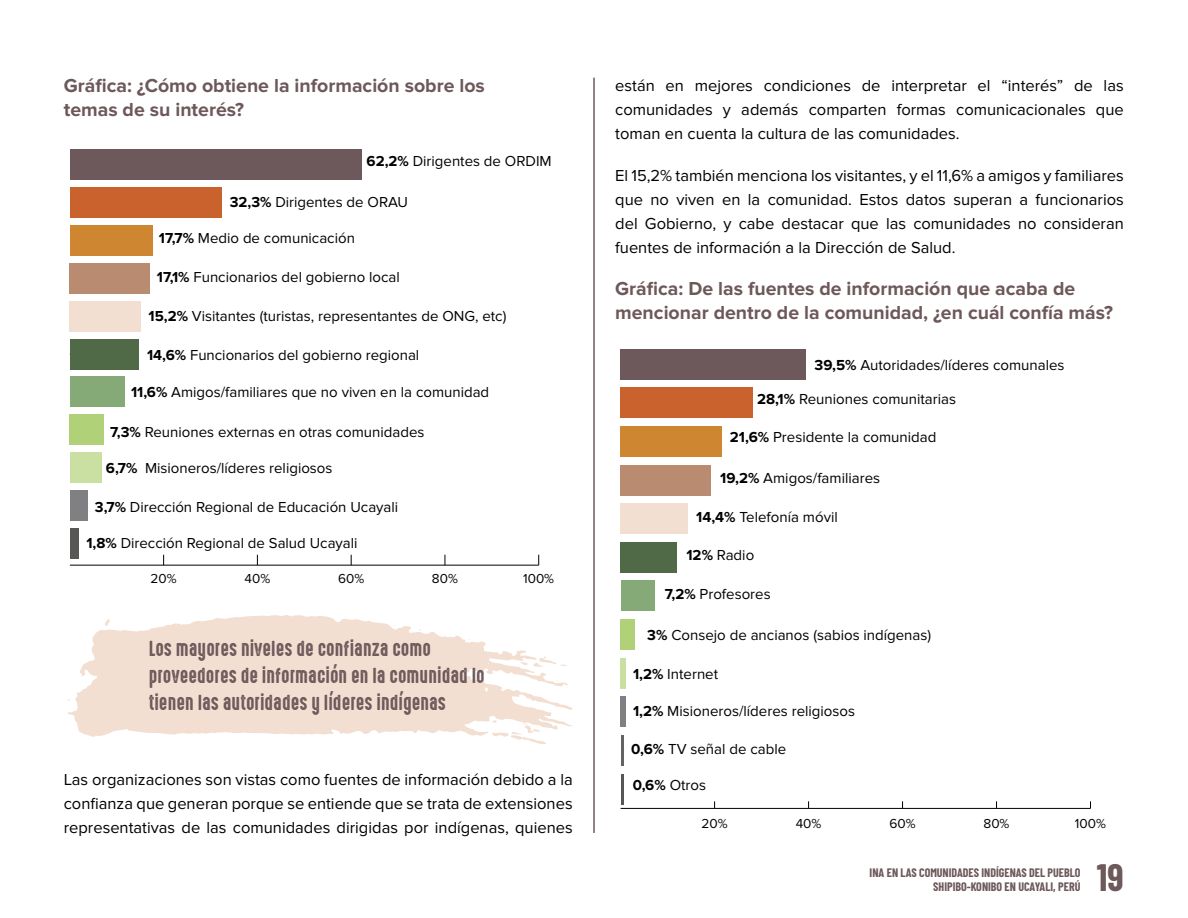
<style>
.page{position:relative;width:1188px;height:918px;background:#fff}
.page>*{position:absolute;margin:0;border:0;box-sizing:border-box;transform-origin:0 0}
.t1{font:700 37.2px "Barlow Condensed";color:#6d585a}
.t2{font:700 19.5px/24px "Proxima Nova";color:#6d585a}
.t3{font:19.5px/27px "High Voltage Rough";color:#6d585a}
.t4{font:16.5px/24px "Proxima Nova";color:#000;text-align:justify}
.t5{font:15px "Proxima Nova";color:#000}
.t6{font:13.5px "Proxima Nova";color:#000}
.t7{font:700 12px/13.5px "Barlow Condensed";color:#6d585a;text-align:right}
.s1{font-weight:700}
</style>
<div class="page">
<svg style="left:68px;top:615px;width:505px;height:122px;fill:#f3dfd2"></svg>
<svg style="left:105px;top:619px;width:5px;height:7px"></svg>
<svg style="left:520px;top:656px;width:47px;height:11px"></svg>
<svg style="left:488px;top:720px;width:58px;height:24px"></svg>
<hr style="left:621px;top:808px;width:470px;height:1px;background:#000">
<hr style="left:621px;top:774px;width:2px;height:31px;background:#575756">
<hr style="left:621px;top:735px;width:2px;height:31px;background:#636364">
<div style="left:621px;top:696px;width:5px;height:31px;background:#808082"></div>
<div style="left:621px;top:658px;width:5px;height:31px;background:#cadfa2"></div>
<div style="left:621px;top:619px;width:14px;height:31px;background:#b1d179"></div>
<div style="left:621px;top:581px;width:33px;height:30px;background:#85aa77"></div>
<div style="left:621px;top:542px;width:56px;height:31px;background:#506a47"></div>
<div style="left:621px;top:503px;width:67px;height:31px;background:#f3dfd1"></div>
<div style="left:621px;top:465px;width:90px;height:31px;background:#b98b70"></div>
<div style="left:621px;top:426px;width:101px;height:31px;background:#cf8631"></div>
<div style="left:621px;top:387px;width:132px;height:31px;background:#ca622e"></div>
<div style="left:621px;top:349px;width:185px;height:31px;background:#6d595b"></div>
<hr style="left:70px;top:565px;width:469px;height:1px;background:#000">
<div style="left:70px;top:528px;width:8px;height:30px;background:#575756"></div>
<div style="left:70px;top:490px;width:17px;height:31px;background:#808082"></div>
<div style="left:70px;top:452px;width:31px;height:31px;background:#cadfa2"></div>
<div style="left:70px;top:415px;width:34px;height:30px;background:#b1d179"></div>
<div style="left:70px;top:377px;width:54px;height:30px;background:#85aa77"></div>
<div style="left:70px;top:339px;width:68px;height:30px;background:#506a47"></div>
<div style="left:70px;top:301px;width:71px;height:30px;background:#f3dfd1"></div>
<div style="left:70px;top:263px;width:80px;height:30px;background:#b98b70"></div>
<div style="left:70px;top:225px;width:83px;height:31px;background:#cf8631"></div>
<div style="left:70px;top:188px;width:151px;height:30px;background:#ca622e"></div>
<div style="left:70px;top:150px;width:291px;height:30px;background:#6d595b"></div>
<hr style="left:593px;top:78px;width:2px;height:755px;background:#6d585a">
<h2 class="t2" style="left:64px;top:74px;width:423px">Gráfica: ¿Cómo obtiene la información sobre los temas de su interés?</h2>
<p class="t4" style="left:615px;top:73px;width:510px">están en mejores condiciones de interpretar el “interés” de las comunidades y además comparten formas comunicacionales que toman en cuenta la cultura de las comunidades.</p>
<p class="t4" style="left:615px;top:163px;width:510px">El 15,2% también menciona los visitantes, y el 11,6% a amigos y familiares que no viven en la comunidad. Estos datos superan a funcionarios del Gobierno, y cabe destacar que las comunidades no consideran fuentes de información a la Dirección de Salud.</p>
<h2 class="t2" style="left:615px;top:277px;width:499px">Gráfica: De las fuentes de información que acaba de mencionar dentro de la comunidad, ¿en cuál confía más?</h2>
<p class="t5" style="left:367px;top:153px;width:187px"><span class="s1">62,2%</span> Dirigentes de ORDIM</p>
<p class="t5" style="left:230px;top:194px;width:180px"><span class="s1">32,3%</span> Dirigentes de ORAU</p>
<p class="t5" style="left:159px;top:230px;width:198px"><span class="s1">17,7%</span> Medio de comunicación</p>
<p class="t5" style="left:157px;top:269px;width:245px"><span class="s1">17,1%</span> Funcionarios del gobierno local</p>
<p class="t5" style="left:149px;top:308px;width:359px"><span class="s1">15,2%</span> Visitantes (turistas, representantes de ONG, etc)</p>
<p class="t5" style="left:147px;top:346px;width:274px"><span class="s1">14,6%</span> Funcionarios del gobierno regional</p>
<p class="t5" style="left:815px;top:356px;width:252px"><span class="s1">39,5%</span> Autoridades/líderes comunales</p>
<p class="t5" style="left:757px;top:390px;width:200px"><span class="s1">28,1%</span> Reuniones comunitarias</p>
<p class="t5" style="left:730px;top:428px;width:208px"><span class="s1">21,6%</span> Presidente la comunidad</p>
<p class="t5" style="left:720px;top:470px;width:161px"><span class="s1">19,2%</span> Amigos/familiares</p>
<p class="t5" style="left:696px;top:509px;width:143px"><span class="s1">14,4%</span> Telefonía móvil</p>
<p class="t5" style="left:686px;top:547px;width:69px"><span class="s1">12%</span> Radio</p>
<p class="t5" style="left:665px;top:585px;width:107px"><span class="s1">7,2%</span> Profesores</p>
<p class="t5" style="left:647px;top:626px;width:285px"><span class="s1">3%</span> Consejo de ancianos (sabios indígenas)</p>
<p class="t5" style="left:633px;top:665px;width:87px"><span class="s1">1,2%</span> Internet</p>
<p class="t5" style="left:633px;top:703px;width:224px"><span class="s1">1,2%</span> Misioneros/líderes religiosos</p>
<p class="t5" style="left:631px;top:741px;width:157px"><span class="s1">0,6%</span> TV señal de cable</p>
<p class="t5" style="left:633px;top:777px;width:75px"><span class="s1">0,6%</span> Otros</p>
<p class="t5" style="left:131px;top:384px;width:360px"><span class="s1">11,6%</span> Amigos/familiares que no viven en la comunidad</p>
<p class="t5" style="left:110px;top:423px;width:316px"><span class="s1">7,3%</span> Reuniones externas en otras comunidades</p>
<p class="t5" style="left:106px;top:459px;width:228px"><span class="s1">6,7%</span> Misioneros/líderes religiosos</p>
<p class="t5" style="left:95px;top:499px;width:305px"><span class="s1">3,7%</span> Dirección Regional de Educación Ucayali</p>
<p class="t5" style="left:86px;top:534px;width:273px"><span class="s1">1,8%</span> Dirección Regional de Salud Ucayali</p>
<p class="t6" style="left:151px;top:570px;width:28px">20%</p>
<p class="t6" style="left:245px;top:570px;width:27px">40%</p>
<p class="t6" style="left:338px;top:570px;width:28px">60%</p>
<p class="t6" style="left:432px;top:570px;width:27px">80%</p>
<p class="t6" style="left:523px;top:570px;width:32px">100%</p>
<h2 class="t3" style="left:149px;top:634px;width:337px">Los mayores niveles de confianza como proveedores de información en la comunidad lo tienen las autoridades y líderes indígenas</h2>
<p class="t4" style="left:64px;top:767px;width:511px">Las organizaciones son vistas como fuentes de información debido a la confianza que generan porque se entiende que se trata de extensiones representativas de las comunidades dirigidas por indígenas, quienes</p>
<p class="t6" style="left:702px;top:816px;width:28px">20%</p>
<p class="t6" style="left:796px;top:816px;width:27px">40%</p>
<p class="t6" style="left:889px;top:816px;width:28px">60%</p>
<p class="t6" style="left:984px;top:816px;width:28px">80%</p>
<p class="t6" style="left:1075px;top:816px;width:33px">100%</p>
<p class="t7" style="left:870px;top:865px;width:212px">INA EN LAS COMUNIDADES INDÍGENAS DEL PUEBLO<br>SHIPIBO-KONIBO EN UCAYALI, PERÚ</p>
<h1 class="t1" style="left:1097px;top:852px;width:28px">19</h1>
</div>
